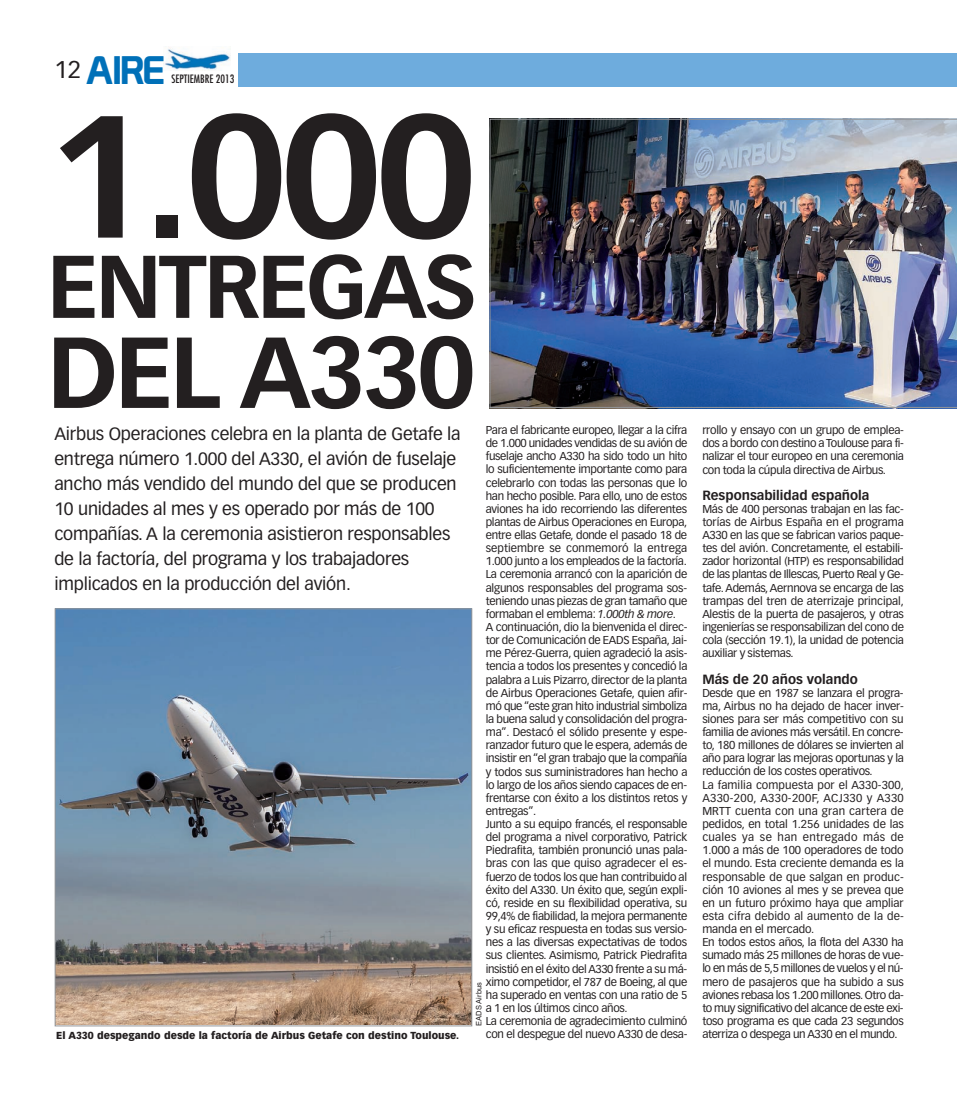
<style>
.page{position:relative;width:957px;height:1099px;background:#fff}
.page>*{position:absolute;margin:0;border:0;box-sizing:border-box;transform-origin:0 0}
.t1{font:700 170.38px "Vectora LH";color:#231f20}
.t2{font:700 98.75px "Vectora LH";letter-spacing:-.035em;color:#231f20}
.t3{font:700 87.12px "Vectora LH";letter-spacing:-.035em;color:#231f20}
.t4{font:38.88px "Prototype";color:#0070b8}
.t5{font:17.5px/25px "Vectora LH";letter-spacing:-.01em;color:#231f20}
.t6{font:700 13.12px "Vectora LH";color:#231f20}
.t7{font:11.25px/13.1px "Vectora LH";letter-spacing:-.02em;color:#231f20}
.t8{font:condensed 11.25px "Futura";color:#231f20}
.t9{font:900 10px "Vectora LH";color:#231f20}
.t10{font:7.5px "Helvetica";color:#231f20}
.s1{font-style:italic}
</style>
<div class="page">
<img style="left:164px;top:47px;width:66px;height:24px">
<div style="left:239px;top:53px;width:718px;height:33px;background:#6eacdd"></div>
<img style="left:57px;top:610px;width:413px;height:414px">
<img style="left:490px;top:119px;width:467px;height:289px">
<p class="t4" style="left:54px;top:56px;width:112px"><sup>12</sup> AIRE</p>
<p class="t8" style="left:172px;top:74px;width:64px">SEPTIEMBRE 2013</p>
<p class="t1" style="left:47px;top:105px;width:431px">1.000</p>
<p class="t3" style="left:47px;top:250px;width:431px">ENTREGAS</p>
<p class="t2" style="left:47px;top:331px;width:430px">DEL A330</p>
<p class="t5" style="left:54px;top:422px;width:408px">Airbus Operaciones celebra en la planta de Getafe la entrega número 1.000 del A330, el avión de fuselaje ancho más vendido del mundo del que se producen 10 unidades al mes y es operado por más de 100 compañías. A la ceremonia asistieron responsables de la factoría, del programa y los trabajadores implicados en la producción del avión.</p>
<p class="t9" style="left:56px;top:1030px;width:404px">El A330 despegando desde la factoría de Airbus Getafe con destino Toulouse.</p>
<p class="t7" style="left:486px;top:424px;width:203px">Para el fabricante europeo, llegar a la cifra de 1.000 unidades vendidas de su avión de fuselaje ancho A330 ha sido todo un hito lo suficientemente importante como para celebrarlo con todas las personas que lo han hecho posible. Para ello, uno de estos aviones ha ido recorriendo las diferentes plantas de Airbus Operaciones en Europa, entre ellas Getafe, donde el pasado 18 de septiembre se conmemoró la entrega 1.000 junto a los empleados de la factoría.<br>La ceremonia arrancó con la aparición de algunos responsables del programa sos&shy;teniendo unas piezas de gran tamaño que formaban el emblema: <span class="s1">1.000th &amp; more</span>.<br>A continuación, dio la bienvenida el direc&shy;tor de Comunicación de EADS España, Jai&shy;me Pérez-Guerra, quien agradeció la asis&shy;tencia a todos los presentes y concedió la palabra a Luis Pizarro, director de la planta de Airbus Operaciones Getafe, quien afir&shy;mó que “este gran hito industrial simboliza la buena salud y consolidación del progra&shy;ma”. Destacó el sólido presente y espe&shy;ranzador futuro que le espera, además de insistir en “el gran trabajo que la compañía y todos sus suministradores han hecho a lo largo de los años siendo capaces de en&shy;frentarse con éxito a los distintos retos y entregas”.<br>Junto a su equipo francés, el responsable del programa a nivel corporativo, Patrick Piedrafita, también pronunció unas pala&shy;bras con las que quiso agradecer el es&shy;fuerzo de todos los que han contribuido al éxito del A330. Un éxito que, según expli&shy;có, reside en su flexibilidad operativa, su 99,4% de fiabilidad, la mejora permanente y su eficaz respuesta en todas sus versio&shy;nes a las diversas expectativas de todos sus clientes. Asimismo, Patrick Piedrafita insistió en el éxito del A330 frente a su má&shy;ximo competidor, el 787 de Boeing, al que ha superado en ventas con una ratio de 5 a 1 en los últimos cinco años.<br>La ceremonia de agradecimiento culminó con el despegue del nuevo A330 de desa-</p>
<p class="t7" style="left:702px;top:424px;width:203px;text-align:justify">rrollo y ensayo con un grupo de emplea&shy;dos a bordo con destino a Toulouse para fi&shy;nalizar el tour europeo en una ceremonia con toda la cúpula directiva de Airbus.</p>
<p class="t6" style="left:702px;top:489px;width:169px">Responsabilidad española</p>
<p class="t7" style="left:702px;top:503px;width:203px;text-align:justify">Más de 400 personas trabajan en las fac&shy;torías de Airbus España en el programa A330 en las que se fabrican varios paque&shy;tes del avión. Concretamente, el estabili&shy;zador horizontal (HTP) es responsabilidad de las plantas de Illescas, Puerto Real y Ge&shy;tafe. Además, Aernnova se encarga de las trampas del tren de aterrizaje principal, Alestis de la puerta de pasajeros, y otras ingenierías se responsabilizan del cono de cola (sección 19.1), la unidad de potencia auxiliar y sistemas.</p>
<p class="t6" style="left:702px;top:673px;width:157px">Más de 20 años volando</p>
<p class="t7" style="left:702px;top:686px;width:203px">Desde que en 1987 se lanzara el progra&shy;ma, Airbus no ha dejado de hacer inver&shy;siones para ser más competitivo con su familia de aviones más versátil. En concre&shy;to, 180 millones de dólares se invierten al año para lograr las mejoras oportunas y la reducción de los costes operativos.<br>La familia compuesta por el A330-300, A330-200, A330-200F, ACJ330 y A330<br>MRTT cuenta con una gran cartera de pedidos, en total 1.256 unidades de las cuales ya se han entregado más de 1.000 a más de 100 operadores de todo el mundo. Esta creciente demanda es la responsable de que salgan en produc&shy;ción 10 aviones al mes y se prevea que en un futuro próximo haya que ampliar esta cifra debido al aumento de la de&shy;manda en el mercado.<br>En todos estos años, la flota del A330 ha sumado más 25 millones de horas de vue&shy;lo en más de 5,5 millones de vuelos y el nú&shy;mero de pasajeros que ha subido a sus aviones rebasa los 1.200 millones. Otro da&shy;to muy significativo del alcance de este exi&shy;toso programa es que cada 23 segundos aterriza o despega un A330 en el mundo.</p>
<p class="t10" style="left:476px;top:1025px;width:45px;rotate:-90deg">EADS Airbus</p>
</div>
